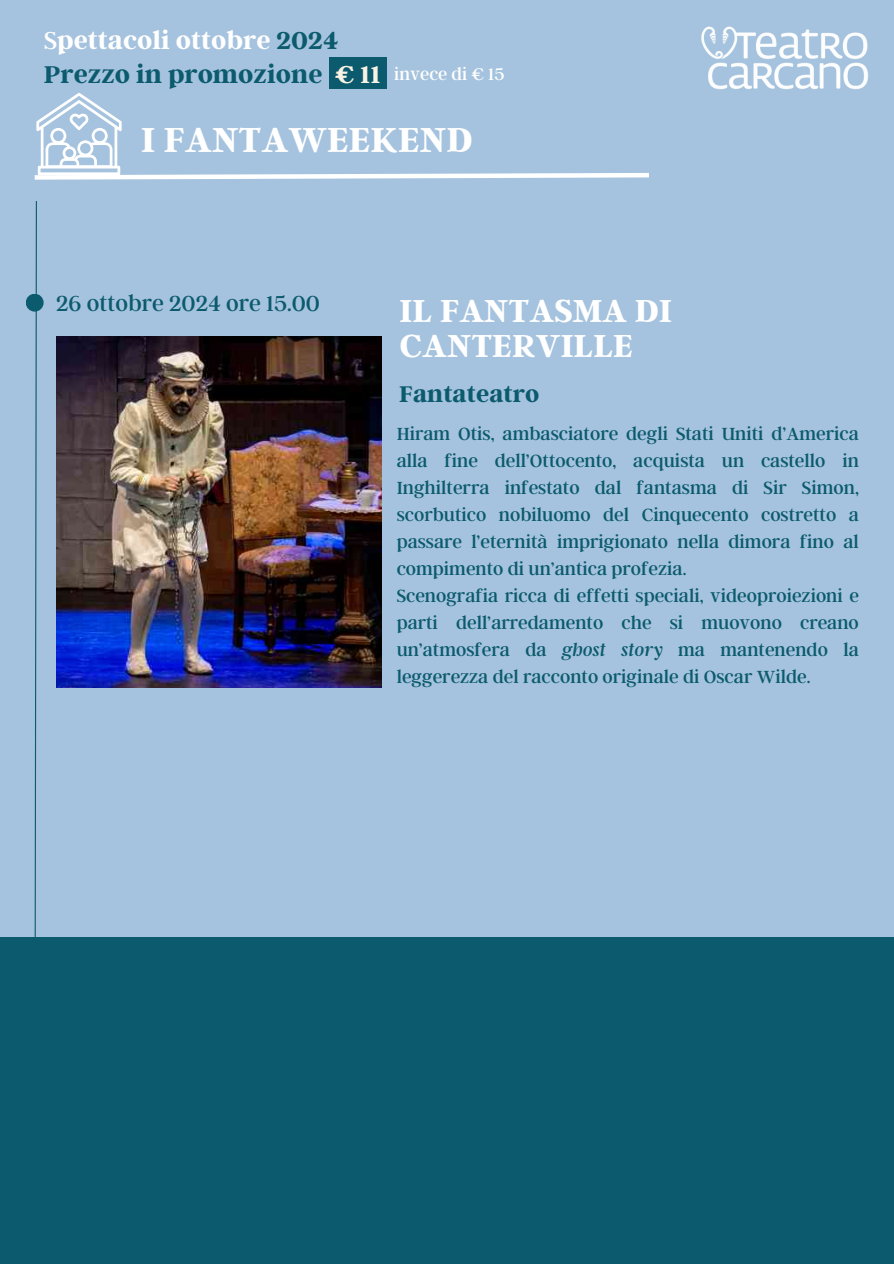
<style>
.page{position:relative;width:894px;height:1264px;background:#fff}
.page>*{position:absolute;margin:0;border:0;box-sizing:border-box;transform-origin:0 0}
.t1{font:700 38.55px "Argent CF";color:#fff}
.t2{font:700 35.4px/34.8px "Argent CF";color:#fff}
.t3{font:700 27px "Argent CF";color:#fff}
.t4{font:700 27px "Argent CF";color:#0b5a6d}
.t5{font:700 25.2px "Argent CF";color:#0b5a6d}
.t6{font:24px "Argent CF";color:#0b5a6d}
.t7{font:19.5px/27px "Argent CF";color:#0b5a6d}
.t8{font:18.6px "Argent CF";color:#fff}
.s1{font-weight:400}
.s2{color:#0b5a6d}
.s3{color:#f9f2e4}
.s4{font-style:italic}
</style>
<div class="page">
<div style="left:0;top:0;width:893px;height:1263px;background:#a5c3de"></div>
<svg style="left:31px;top:201px;width:7px;height:735px"></svg>
<div style="left:26px;top:294px;width:18px;height:17px;background:#0b5a6d;border-radius:50%"></div>
<img style="left:57px;top:337px;width:324px;height:350px">
<div style="left:0;top:936px;width:892px;height:327px;background:#0b5a6d"></div>
<img style="left:701px;top:26px;width:167px;height:64px">
<div style="left:329px;top:58px;width:58px;height:31px;background:#0b5a6d"></div>
<svg style="left:34px;top:93px;width:615px;height:87px"></svg>
<h2 class="t3" style="left:44px;top:23px;width:296px"><span class="s1">S</span>pettacoli ottobre <span class="s2">2024</span></h2>
<h5 class="t4" style="left:44px;top:57px;width:338px">Prezzo in promozione <span class="s3">€ 11</span></h5>
<h5 class="t8" style="left:394px;top:62px;width:112px">invece di € 15</h5>
<h5 class="t1" style="left:141px;top:115px;width:333px">I FANTAWEEKEND</h5>
<h3 class="t6" style="left:56px;top:288px;width:265px">26 ottobre 2024 ore 15.00</h3>
<h2 class="t2" style="left:399px;top:291px;width:274px">IL FANTASMA DI<br>CANTERVILLE</h2>
<p class="t5" style="left:399px;top:378px;width:141px">Fantateatro</p>
<p class="t7" style="left:396px;top:419px;width:463px">Hiram Otis, ambasciatore degli Stati Uniti d’America alla fine dell’Ottocento, acquista un castello in Inghilterra infestato dal fantasma di Sir Simon, scorbutico nobiluomo del Cinquecento costretto a passare l’eternità imprigionato nella dimora fino al compimento di un’antica profezia.<br>Scenografia ricca di effetti speciali, videoproiezioni e parti dell’arredamento che si muovono creano un’atmosfera da <span class="s4">ghost story</span> ma mantenendo la leggerezza del racconto originale di Oscar Wilde.</p>
</div>
